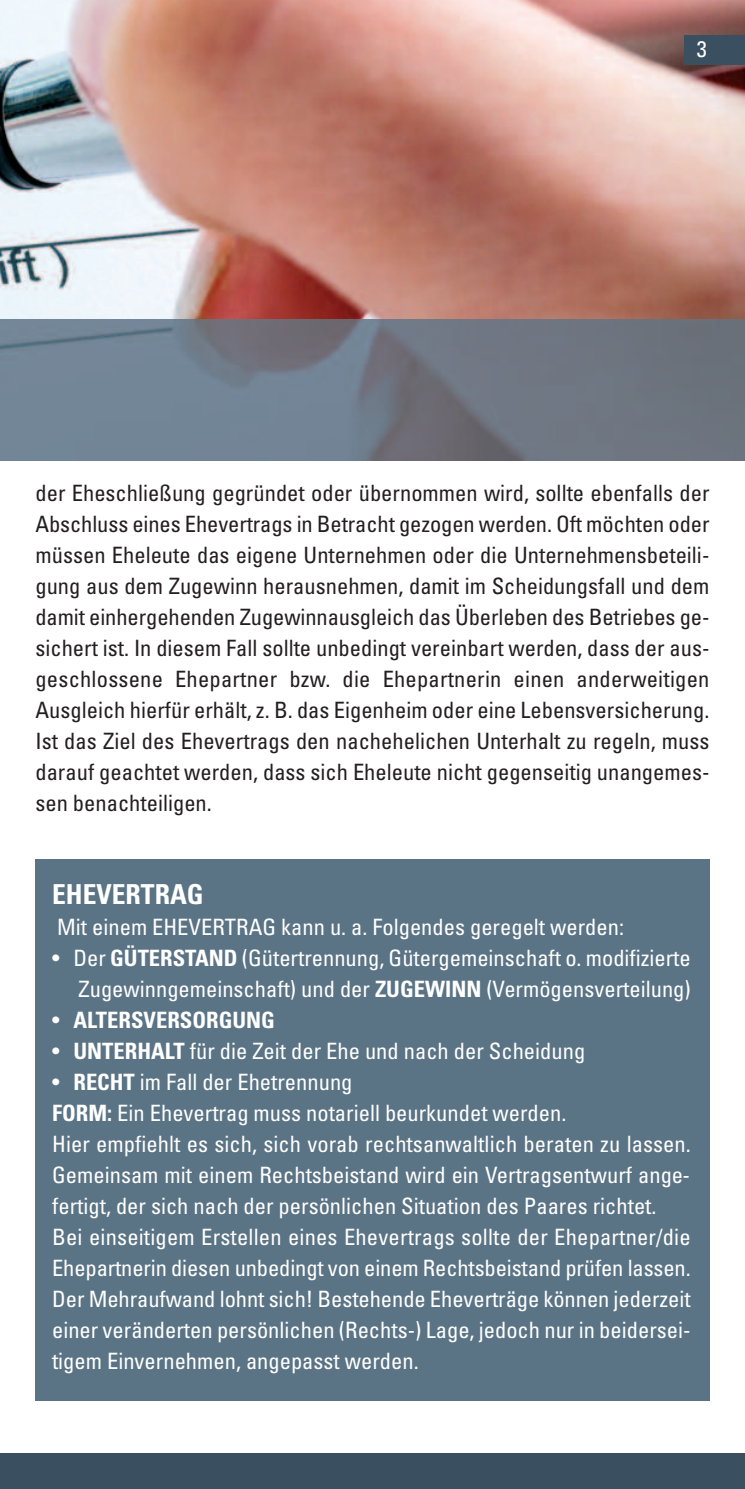
<style>
.page{position:relative;width:745px;height:1489px;background:#fff}
.page>*{position:absolute;margin:0;border:0;box-sizing:border-box;transform-origin:0 0}
.t1{font:700 condensed 27.5px "Univers";color:#fff}
.t2{font:condensed 22.5px/31px "Univers";color:#fff;text-align:right}
.t3{font:condensed 22.5px/31px "Univers";color:#231f20;text-align:justify}
.t4{font:700 condensed 22.5px "Univers";color:#fff}
.s1{font-weight:700}
.s2{font-weight:400}
</style>
<div class="page">
<img style="left:0;top:0;width:744px;height:319px">
<img style="left:0;top:319px;width:744px;height:142px">
<div style="left:0;top:1453px;width:744px;height:35px;background:#3a4f60"></div>
<div style="left:35px;top:859px;width:674px;height:541px;background:#5b7485"></div>
<div style="left:684px;top:35px;width:60px;height:30px;background:#3a4f60"></div>
<p class="t2" style="left:696px;top:36px;width:11px">3</p>
<p class="t3" style="left:35px;top:479px;width:675px">der Eheschließung gegründet oder übernommen wird, sollte ebenfalls der Abschluss eines Ehevertrags in Betracht gezogen werden. Oft möchten oder müssen Eheleute das eigene Unternehmen oder die Unternehmensbeteili&shy;gung aus dem Zugewinn herausnehmen, damit im Scheidungsfall und dem damit einhergehenden Zugewinnausgleich das Überleben des Betriebes ge&shy;sichert ist. In diesem Fall sollte unbedingt vereinbart werden, dass der aus&shy;geschlossene Ehepartner bzw. die Ehepartnerin einen anderweitigen Ausgleich hierfür erhält, z. B. das Eigenheim oder eine Lebensversicherung.<br>Ist das Ziel des Ehevertrags den nachehelichen Unterhalt zu regeln, muss darauf geachtet werden, dass sich Eheleute nicht gegenseitig unangemes&shy;sen benachteiligen.</p>
<p class="t1" style="left:52px;top:884px;width:153px">EHEVERTRAG</p>
<p class="t2" style="left:57px;top:913px;width:568px">Mit einem EHEVERTRAG kann u. a. Folgendes geregelt werden:</p>
<p class="t2" style="left:52px;top:944px;width:639px">• Der <span class="s1">GÜTERSTAND</span> (Gütertrennung, Gütergemeinschaft o. modifizierte<br>Zugewinngemeinschaft) und der <span class="s1">ZUGEWINN</span> (Vermögensverteilung)</p>
<p class="t4" style="left:52px;top:1011px;width:224px"><span class="s2">•</span> ALTERSVERSORGUNG</p>
<p class="t2" style="left:52px;top:1037px;width:534px">• <span class="s1">UNTERHALT</span> für die Zeit der Ehe und nach der Scheidung</p>
<p class="t2" style="left:52px;top:1068px;width:639px;text-align:left">• <span class="s1">RECHT</span> im Fall der Ehetrennung<br><span class="s1">FORM:</span> Ein Ehevertrag muss notariell beurkundet werden.<br>Hier empfiehlt es sich, sich vorab rechtsanwaltlich beraten zu lassen.<br>Gemeinsam mit einem Rechtsbeistand wird ein Vertragsentwurf ange&shy;fertigt, der sich nach der persönlichen Situation des Paares richtet.<br>Bei einseitigem Erstellen eines Ehevertrags sollte der Ehepartner/die Ehepartnerin diesen unbedingt von einem Rechtsbeistand prüfen lassen.<br>Der Mehraufwand lohnt sich! Bestehende Eheverträge können jederzeit einer veränderten persönlichen (Rechts-) Lage, jedoch nur in beidersei&shy;tigem Einvernehmen, angepasst werden.</p>
</div>
